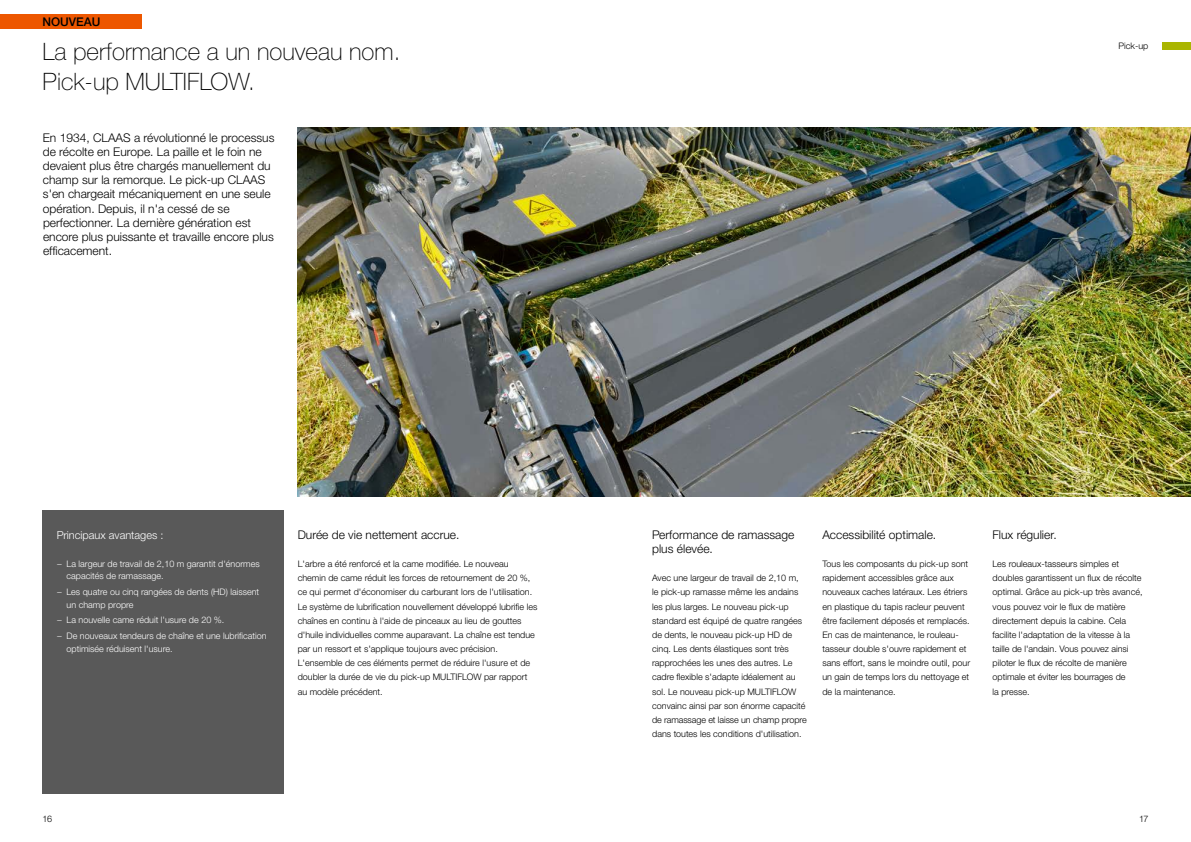
<style>
.page{position:relative;width:1191px;height:842px;background:#fff}
.page>*{position:absolute;margin:0;border:0;box-sizing:border-box;transform-origin:0 0}
.t1{font:100 24px/30px "CLAAS Helvetica Neue";color:#000}
.t2{font:300 12px/14.2px "CLAAS Helvetica Neue";color:#000}
.t3{font:500 12px "CLAAS Helvetica Neue";color:#000}
.t4{font:300 11px "CLAAS Helvetica Neue";color:#fff}
.t5{font:300 9px/14.2px "CLAAS Helvetica Neue";color:#000}
.t6{font:300 9px/12.4px "CLAAS Helvetica Neue";color:#fff}
</style>
<div class="page">
<div style="left:1162px;top:43px;width:29px;height:7px;background:#aab500"></div>
<img style="left:298px;top:128px;width:893px;height:368px">
<div style="left:0;top:14px;width:142px;height:14px;background:#ed5700"></div>
<div style="left:43px;top:510px;width:240px;height:284px;background:#595959"></div>
<h2 class="t3" style="left:43px;top:14px;width:59px">NOUVEAU</h2>
<h1 class="t1" style="left:43px;top:37px;width:359px">La performance a un nouveau nom.<br>Pick-up MULTIFLOW.</h1>
<p class="t2" style="left:43px;top:131px;width:233px">En 1934, CLAAS a révolutionné le processus de récolte en Europe. La paille et le foin ne devaient plus être chargés manuellement du champ sur la remorque. Le pick-up CLAAS s'en chargeait mécaniquement en une seule opération. Depuis, il n'a cessé de se perfectionner. La dernière génération est encore plus puissante et travaille encore plus efficacement.</p>
<p class="t4" style="left:57px;top:528px;width:108px">Principaux avantages :</p>
<p class="t6" style="left:67px;top:558px;width:195px;text-indent:-10px">− La largeur de travail de 2,10 m garantit d'énormes capacités de ramassage.</p>
<p class="t6" style="left:67px;top:586px;width:194px;text-indent:-10px">− Les quatre ou cinq rangées de dents (HD) laissent un champ propre</p>
<p class="t6" style="left:57px;top:612px;width:212px;line-height:15.8px">− La nouvelle came réduit l'usure de 20 %.<br>− De nouveaux tendeurs de chaîne et une lubrification</p>
<p class="t6" style="left:67px;top:642px;width:107px">optimisée réduisent l'usure.</p>
<h2 class="t2" style="left:298px;top:527px;width:163px">Durée de vie nettement accrue.</h2>
<p class="t5" style="left:298px;top:557px;width:241px">L'arbre a été renforcé et la came modifiée. Le nouveau chemin de came réduit les forces de retournement de 20 %, ce qui permet d'économiser du carburant lors de l'utilisation.<br>Le système de lubrification nouvellement développé lubrifie les chaînes en continu à l'aide de pinceaux au lieu de gouttes d'huile individuelles comme auparavant. La chaîne est tendue par un ressort et s'applique toujours avec précision.<br>L'ensemble de ces éléments permet de réduire l'usure et de doubler la durée de vie du pick-up MULTIFLOW par rapport au modèle précédent.</p>
<p class="t5" style="left:1118px;top:39px;width:31px">Pick-up</p>
<h2 class="t2" style="left:652px;top:527px;width:144px">Performance de ramassage plus élevée.</h2>
<p class="t5" style="left:652px;top:571px;width:156px">Avec une largeur de travail de 2,10 m, le pick-up ramasse même les andains les plus larges. Le nouveau pick-up standard est équipé de quatre rangées de dents, le nouveau pick-up HD de cinq. Les dents élastiques sont très rapprochées les unes des autres. Le cadre flexible s'adapte idéalement au sol. Le nouveau pick-up MULTIFLOW convainc ainsi par son énorme capacité de ramassage et laisse un champ propre dans toutes les conditions d'utilisation.</p>
<h2 class="t2" style="left:822px;top:527px;width:115px">Accessibilité optimale.</h2>
<p class="t5" style="left:822px;top:557px;width:149px">Tous les composants du pick-up sont rapidement accessibles grâce aux nouveaux caches latéraux. Les étriers en plastique du tapis racleur peuvent être facilement déposés et remplacés.<br>En cas de maintenance, le rouleau&shy;tasseur double s'ouvre rapidement et sans effort, sans le moindre outil, pour un gain de temps lors du nettoyage et de la maintenance.</p>
<h2 class="t2" style="left:992px;top:527px;width:66px">Flux régulier.</h2>
<p class="t5" style="left:992px;top:557px;width:152px">Les rouleaux-tasseurs simples et doubles garantissent un flux de récolte optimal. Grâce au pick-up très avancé, vous pouvez voir le flux de matière directement depuis la cabine. Cela facilite l'adaptation de la vitesse à la taille de l'andain. Vous pouvez ainsi piloter le flux de récolte de manière optimale et éviter les bourrages de<br>la presse.</p>
<p class="t5" style="left:43px;top:812px;width:11px">16</p>
<p class="t5" style="left:1139px;top:812px;width:11px">17</p>
</div>
